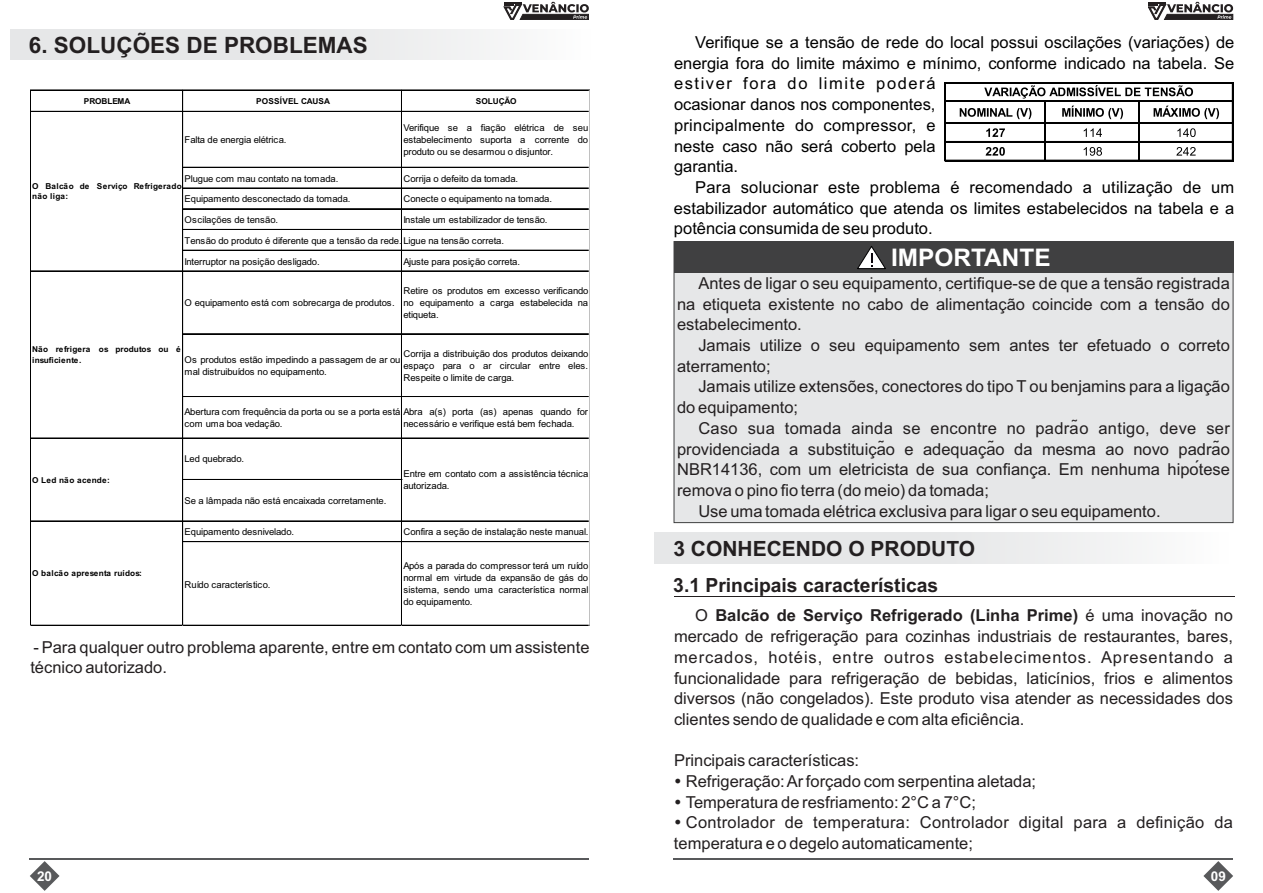
<style>
.page{position:relative;width:1263px;height:893px;background:#fff}
.page>*{position:absolute;margin:0;border:0;box-sizing:border-box;transform-origin:0 0}
.t1{font:700 24.3px "Arial";color:#fff}
.t2{font:700 22.5px "Arial";color:#231f20}
.t3{font:700 21px "Arial";color:#231f20}
.t4{font:700 19.5px "Arial";color:#231f20}
.t5{font:16.5px/20.7px "Arial";color:#231f20}
.t6{font:16.5px/20.7px "Arial";color:#000}
.t7{font:16.5px "Arial";letter-spacing:.02em;color:#231f20}
.t8{font:700 13.5px "Arial";color:#fff}
.t9{font:9.45px/12px "Arial";letter-spacing:-.015em;color:#000;text-align:justify}
.t10{font:700 8.1px/10.6px "Arial";letter-spacing:.01em;color:#000}
.t11{font:700 8.1px "Arial";letter-spacing:.03em;color:#000}
.t12{font:700 8.1px "Arial";letter-spacing:-.01em;color:#000}
.s1{font-weight:700}
</style>
<div class="page">
<svg style="left:30px;top:861px;width:30px;height:30px"></svg>
<svg style="left:1203px;top:861px;width:30px;height:30px"></svg>
<hr style="left:674px;top:596px;width:560px;height:1px;background:#231f20">
<div style="left:655px;top:533px;width:574px;height:31px;background:linear-gradient(to right,#e0e2e3,#f7f7f7)"></div>
<div style="left:674px;top:241px;width:559px;height:282px;background:#e6e7e8"></div>
<div style="left:674px;top:242px;width:559px;height:31px;background:#404041"></div>
<svg style="left:857px;top:246px;width:29px;height:23px"></svg>
<svg style="left:960px;top:108px;width:71px;height:11px"></svg>
<svg style="left:1062px;top:106px;width:61px;height:13px"></svg>
<svg style="left:1153px;top:106px;width:66px;height:13px"></svg>
<svg style="left:986px;top:128px;width:19px;height:9px"></svg>
<svg style="left:1084px;top:128px;width:18px;height:9px"></svg>
<svg style="left:1177px;top:128px;width:19px;height:9px"></svg>
<svg style="left:986px;top:147px;width:19px;height:9px"></svg>
<svg style="left:1084px;top:147px;width:18px;height:9px"></svg>
<svg style="left:1176px;top:147px;width:19px;height:9px"></svg>
<svg style="left:984px;top:85px;width:209px;height:14px"></svg>
<hr style="left:944px;top:83px;width:1px;height:78px;background:#000">
<hr style="left:1232px;top:84px;width:1px;height:77px;background:#000">
<hr style="left:1045px;top:102px;width:1px;height:59px;background:#000">
<hr style="left:1138px;top:102px;width:1px;height:59px;background:#000">
<hr style="left:945px;top:83px;width:288px;height:1px;background:#000">
<hr style="left:945px;top:101px;width:288px;height:1px;background:#000">
<hr style="left:945px;top:123px;width:288px;height:1px;background:#000">
<hr style="left:945px;top:141px;width:288px;height:1px;background:#000">
<hr style="left:945px;top:160px;width:288px;height:1px;background:#000">
<hr style="left:30px;top:858px;width:559px;height:2px;background:#58595b">
<hr style="left:674px;top:858px;width:559px;height:2px;background:#58595b">
<svg style="left:504px;top:2px;width:85px;height:18px"></svg>
<svg style="left:1148px;top:2px;width:85px;height:18px"></svg>
<div style="left:11px;top:30px;width:580px;height:30px;background:linear-gradient(to right,#e0e2e3,#f7f7f7)"></div>
<hr style="left:31px;top:90px;width:559px;height:1px;background:#000">
<hr style="left:31px;top:111px;width:559px;height:1px;background:#000">
<hr style="left:183px;top:167px;width:407px;height:1px;background:#000">
<hr style="left:183px;top:188px;width:407px;height:1px;background:#000">
<hr style="left:183px;top:209px;width:407px;height:1px;background:#000">
<hr style="left:183px;top:208px;width:407px;height:1px;background:#000">
<hr style="left:183px;top:229px;width:407px;height:1px;background:#000">
<hr style="left:183px;top:250px;width:407px;height:1px;background:#000">
<hr style="left:31px;top:271px;width:559px;height:1px;background:#000">
<hr style="left:183px;top:334px;width:407px;height:1px;background:#000">
<hr style="left:183px;top:333px;width:407px;height:1px;background:#000">
<hr style="left:183px;top:396px;width:407px;height:1px;background:#000">
<hr style="left:31px;top:438px;width:559px;height:1px;background:#000">
<hr style="left:183px;top:479px;width:219px;height:1px;background:#000">
<hr style="left:31px;top:521px;width:559px;height:1px;background:#000">
<hr style="left:183px;top:542px;width:407px;height:1px;background:#000">
<hr style="left:183px;top:541px;width:407px;height:1px;background:#000">
<hr style="left:30px;top:90px;width:1px;height:536px;background:#000">
<hr style="left:183px;top:91px;width:1px;height:535px;background:#000">
<hr style="left:182px;top:91px;width:1px;height:535px;background:#000">
<hr style="left:401px;top:91px;width:1px;height:535px;background:#000">
<hr style="left:31px;top:625px;width:559px;height:1px;background:#000">
<hr style="left:589px;top:91px;width:1px;height:535px;background:#fff">
<h2 class="t2" style="left:29px;top:37px;width:340px">6. SOLUÇÕES DE PROBLEMAS</h2>
<p class="t10" style="left:84px;top:96px;width:48px">PROBLEMA</p>
<p class="t11" style="left:256px;top:98px;width:75px">POSSÍVEL CAUSA</p>
<p class="t12" style="left:476px;top:98px;width:42px">SOLUÇÃO</p>
<p class="t9" style="left:185px;top:135px;width:103px">Falta de energia elétrica.</p>
<p class="t9" style="left:403px;top:123px;width:186px">Verifique se a fiação elétrica de seu estabelecimento suporta a corrente do produto ou se desarmou o disjuntor.</p>
<p class="t9" style="left:185px;top:173px;width:155px">Plugue com mau contato na tomada.</p>
<p class="t9" style="left:403px;top:173px;width:116px">Corrija o defeito da tomada.</p>
<p class="t9" style="left:185px;top:194px;width:167px">Equipamento desconectado da tomada.</p>
<p class="t9" style="left:403px;top:194px;width:150px">Conecte o equipamento na tomada.</p>
<p class="t9" style="left:185px;top:215px;width:95px">Oscilações de tensão.</p>
<p class="t10" style="left:32px;top:181px;width:151px">O Balcão de Serviço Refrigerado não liga:</p>
<p class="t9" style="left:185px;top:210px;width:364px;line-height:20.7px;text-align:left;text-indent:219px">Instale um estabilizador de tensão.<br>Tensão do produto é diferente que a tensão da rede. Ligue na tensão correta.<br>Interruptor na posição desligado.</p>
<p class="t9" style="left:403px;top:256px;width:118px">Ajuste para posição correta.</p>
<p class="t9" style="left:185px;top:298px;width:212px">O equipamento está com sobrecarga de produtos.</p>
<p class="t9" style="left:403px;top:286px;width:187px">Retire os produtos em excesso verificando no equipamento a carga estabelecida na etiqueta.</p>
<p class="t9" style="left:185px;top:355px;width:217px">Os produtos estão impedindo a passagem de ar ou mal distruibuídos no equipamento.</p>
<p class="t9" style="left:403px;top:348px;width:187px">Corrija a distribuição dos produtos deixando espaço para o ar circular entre eles.<br>Respeite o limite de carga.</p>
<p class="t9" style="left:185px;top:407px;width:405px">Abertura com frequência da porta ou se a porta está Abra a(s) porta (as) apenas quando for com uma boa vedação.</p>
<p class="t10" style="left:32px;top:344px;width:150px">Não refrigera os produtos ou é insuficiente.</p>
<p class="t9" style="left:403px;top:419px;width:173px">necessário e verifique está bem fechada.</p>
<p class="t10" style="left:32px;top:475px;width:79px">O Led não acende:</p>
<p class="t10" style="left:32px;top:569px;width:111px">O balcão apresenta ruídos:</p>
<p class="t9" style="left:185px;top:454px;width:61px">Led quebrado.</p>
<p class="t9" style="left:185px;top:495px;width:203px">Se a lâmpada não está encaixada corretamente.</p>
<p class="t9" style="left:185px;top:527px;width:111px">Equipamento desnivelado.</p>
<p class="t9" style="left:403px;top:527px;width:187px">Confira a seção de instalação neste manual.</p>
<p class="t9" style="left:403px;top:468px;width:187px">Entre em contato com a assistência técnica autorizada.</p>
<p class="t9" style="left:185px;top:579px;width:87px">Ruído característico.</p>
<p class="t9" style="left:403px;top:561px;width:187px">Após a parada do compressor terá um ruído normal em virtude da expansão de gás do sistema, sendo uma característica normal do equipamento.</p>
<p class="t5" style="left:30px;top:638px;width:561px">- Para qualquer outro problema aparente, entre em contato com um assistente técnico autorizado.</p>
<p class="t6" style="left:674px;top:33px;width:562px;text-indent:21px">Verifique se a tensão de rede do local possui oscilações (variações) de energia fora do limite máximo e mínimo, conforme indicado na tabela. Se estiver fora do limite poderá<br>ocasionar danos nos componentes,<br>principalmente do compressor, e<br>neste caso não será coberto pela<br>garantia.</p>
<p class="t6" style="left:674px;top:178px;width:562px;text-align:justify;text-indent:21px">Para solucionar este problema é recomendado a utilização de um estabilizador automático que atenda os limites estabelecidos na tabela e a potência consumida de seu produto.</p>
<h1 class="t1" style="left:891px;top:248px;width:161px">IMPORTANTE</h1>
<p class="t5" style="left:677px;top:274px;width:554px;text-align:justify;text-indent:21px">Antes de ligar o seu equipamento, certifique-se de que a tensão registrada na etiqueta existente no cabo de alimentação coincide com a tensão do estabelecimento.</p>
<p class="t5" style="left:677px;top:336px;width:554px;text-indent:21px">Jamais utilize o seu equipamento sem antes ter efetuado o correto aterramento;</p>
<p class="t5" style="left:677px;top:378px;width:554px;text-indent:21px">Jamais utilize extensões, conectores do tipo T ou benjamins para a ligação do equipamento;</p>
<p class="t7" style="left:698px;top:422px;width:533px">Caso sua tomada ainda se encontre no padrão antigo, deve ser</p>
<p class="t5" style="left:677px;top:440px;width:554px">providenciada a substituiçaõ e adequaçaõ da mesma ao novo padraõ</p>
<p class="t5" style="left:677px;top:461px;width:554px">NBR14136, com um eletricista de sua confiança. Em nenhuma hipot́ese</p>
<p class="t5" style="left:677px;top:481px;width:313px">remova o pino fio terra (do meio) da tomada;</p>
<p class="t5" style="left:698px;top:502px;width:464px">Use uma tomada elétrica exclusiva para ligar o seu equipamento.</p>
<p class="t3" style="left:673px;top:541px;width:303px">3 CONHECENDO O PRODUTO</p>
<p class="t4" style="left:673px;top:577px;width:266px">3.1 Principais características</p>
<p class="t5" style="left:674px;top:607px;width:560px;text-align:justify;text-indent:21px">O <span class="s1">Balcão de Serviço Refrigerado (Linha Prime)</span> é uma inovação no mercado de refrigeração para cozinhas industriais de restaurantes, bares, mercados, hotéis, entre outros estabelecimentos. Apresentando a funcionalidade para refrigeração de bebidas, laticínios, frios e alimentos diversos (não congelados). Este produto visa atender as necessidades dos clientes sendo de qualidade e com alta eficiência.</p>
<p class="t5" style="left:674px;top:752px;width:187px">Principais características:</p>
<p class="t5" style="left:686px;top:772px;width:352px">Refrigeração: Ar forçado com serpentina aletada;</p>
<p class="t5" style="left:686px;top:793px;width:292px">Temperatura de resfriamento: 2°C a 7°C;</p>
<p class="t5" style="left:686px;top:814px;width:549px">Controlador de temperatura: Controlador digital para a definição da</p>
<p class="t5" style="left:674px;top:834px;width:301px">temperatura e o degelo automaticamente;</p>
<p class="t8" style="left:37px;top:871px;width:17px">20</p>
<p class="t8" style="left:1211px;top:871px;width:17px">09</p>
</div>
